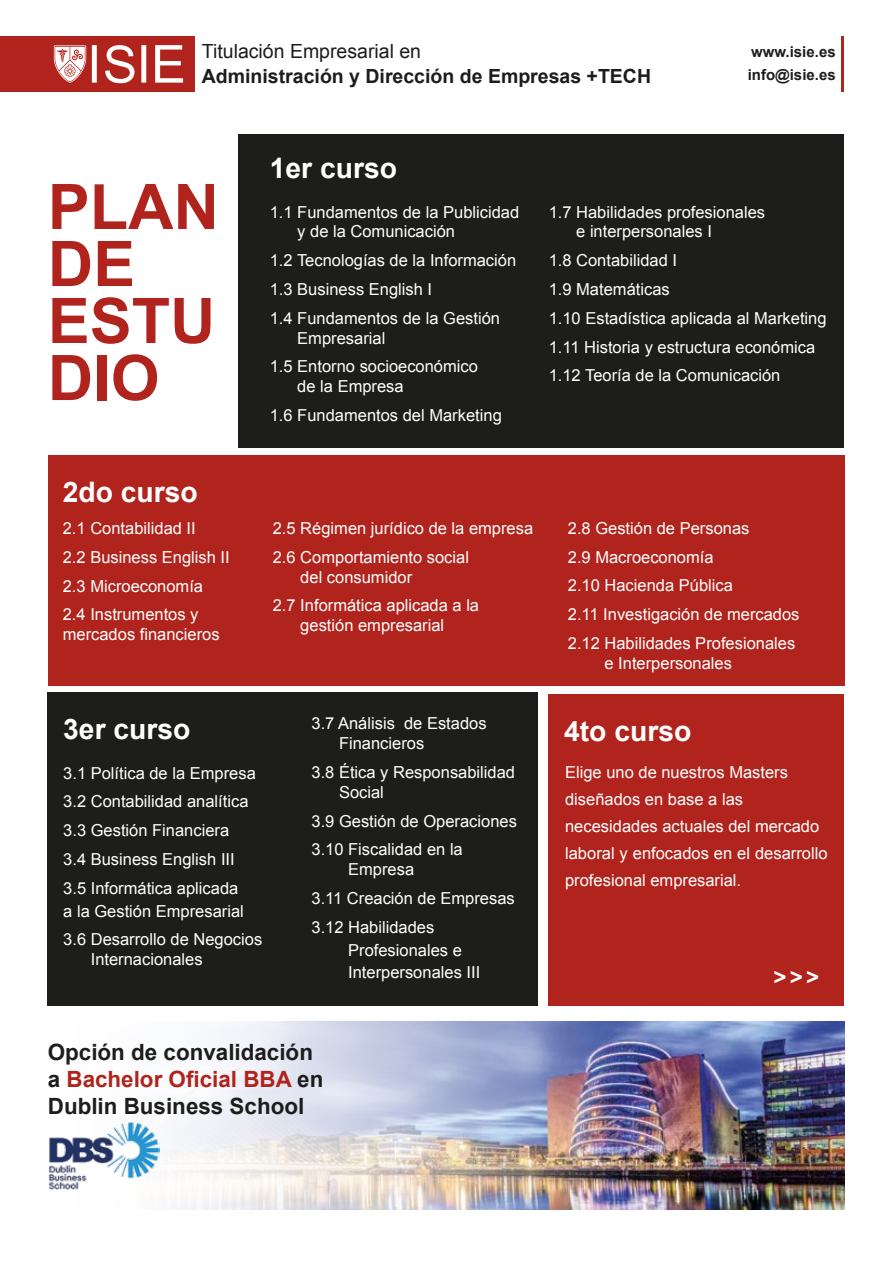
<style>
.page{position:relative;width:893px;height:1263px;background:#fff}
.page>*{position:absolute;margin:0;border:0;box-sizing:border-box;transform-origin:0 0}
.t1{font:700 62.85px/57px "Arial";color:#b0241d}
.t2{font:700 28.2px "Arial";color:#fff}
.t3{font:700 22.5px "Arial";color:#fff}
.t4{font:700 22.35px/26.8px "Arial";color:#1d1d1b}
.t5{font:700 19.5px "Arial";color:#1d1d1b}
.t6{font:19.5px "Arial";color:#1d1d1b}
.t7{font:16.5px/28.8px "Arial";color:#fff}
.t8{font:700 15px/22.2px "Arial";color:#1d1d1b}
.s1{color:#b0241d}
</style>
<div class="page">
<img style="left:618px;top:1021px;width:227px;height:188px">
<img style="left:159px;top:1021px;width:459px;height:189px">
<div style="left:0;top:37px;width:195px;height:55px;background:#b0241d"></div>
<svg style="left:92px;top:45px;width:5px;height:38px"></svg>
<svg style="left:155px;top:45px;width:28px;height:38px"></svg>
<svg style="left:105px;top:45px;width:30px;height:38px"></svg>
<svg style="left:141px;top:45px;width:5px;height:38px"></svg>
<svg style="left:54px;top:45px;width:32px;height:38px"></svg>
<div style="left:239px;top:135px;width:605px;height:313px;background:#1d1d1b"></div>
<div style="left:48px;top:455px;width:797px;height:231px;background:#b0241d"></div>
<div style="left:48px;top:692px;width:490px;height:314px;background:#1d1d1b"></div>
<div style="left:549px;top:694px;width:295px;height:312px;background:#b0241d"></div>
<img style="left:48px;top:1122px;width:111px;height:68px">
<hr style="left:841px;top:37px;width:3px;height:55px;background:#b0241d">
<p class="t6" style="left:202px;top:39px;width:221px">Titulación Empresarial en</p>
<p class="t5" style="left:202px;top:64px;width:451px">Administración y Dirección de Empresas +TECH</p>
<h2 class="t2" style="left:270px;top:150px;width:129px">1er curso</h2>
<p class="t8" style="left:748px;top:42px;width:89px">www.isie.es info@isie.es</p>
<h1 class="t1" style="left:48px;top:181px;width:173px">PLAN<br>DE<br>ESTU<br>DIO</h1>
<p class="t7" style="left:297px;top:202px;width:223px;line-height:19.8px;text-indent:-28px">1.1 Fundamentos de la Publicidad y de la Comunicación</p>
<p class="t7" style="left:270px;top:246px;width:248px">1.2 Tecnologías de la Información<br>1.3 Business English I<br>1.4 Fundamentos de la Gestión</p>
<p class="t7" style="left:270px;top:323px;width:210px;text-indent:28px">Empresarial<br>1.5 Entorno socioeconómico</p>
<p class="t7" style="left:270px;top:372px;width:234px;text-indent:28px">de la Empresa<br>1.6 Fundamentos del Marketing</p>
<p class="t7" style="left:576px;top:202px;width:190px;line-height:19.8px;text-indent:-28px">1.7 Habilidades profesionales e interpersonales I</p>
<p class="t7" style="left:549px;top:246px;width:279px">1.8 Contabilidad I<br>1.9 Matemáticas<br>1.10 Estadística aplicada al Marketing<br>1.11 Historia y estructura económica<br>1.12 Teoría de la Comunicación</p>
<h2 class="t2" style="left:63px;top:474px;width:137px">2do curso</h2>
<p class="t7" style="left:63px;top:514px;width:168px">2.1 Contabilidad II<br>2.2 Business English II<br>2.3 Microeconomía<br>2.4 Instrumentos y</p>
<p class="t7" style="left:63px;top:620px;width:158px">mercados financieros</p>
<p class="t7" style="left:273px;top:514px;width:262px">2.5 Régimen jurídico de la empresa<br>2.6 Comportamiento social</p>
<p class="t7" style="left:273px;top:562px;width:208px;text-indent:28px">del consumidor<br>2.7 Informática aplicada a la</p>
<p class="t7" style="left:300px;top:611px;width:145px">gestión empresarial</p>
<p class="t7" style="left:568px;top:514px;width:233px">2.8 Gestión de Personas<br>2.9 Macroeconomía<br>2.10 Hacienda Pública<br>2.11 Investigación de mercados<br>2.12 Habilidades Profesionales</p>
<p class="t7" style="left:604px;top:649px;width:129px">e Interpersonales</p>
<h2 class="t2" style="left:63px;top:711px;width:129px">3er curso</h2>
<p class="t7" style="left:63px;top:758px;width:194px">3.1 Política de la Empresa<br>3.2 Contabilidad analítica<br>3.3 Gestión Financiera<br>3.4 Business English III<br>3.5 Informática aplicada</p>
<p class="t7" style="left:63px;top:896px;width:200px">a la Gestión Empresarial<br>3.6 Desarrollo de Negocios</p>
<p class="t7" style="left:91px;top:945px;width:113px">Internacionales</p>
<p class="t7" style="left:339px;top:714px;width:149px;line-height:19.8px;text-indent:-28px">3.7 Análisis de Estados<br>Financieros</p>
<p class="t7" style="left:339px;top:762px;width:178px;line-height:19.8px;text-indent:-28px">3.8 Ética y Responsabilidad<br>Social</p>
<p class="t7" style="left:311px;top:807px;width:207px">3.9 Gestión de Operaciones<br>3.10 Fiscalidad en la</p>
<p class="t7" style="left:311px;top:855px;width:205px;text-indent:37px">Empresa<br>3.11 Creación de Empresas<br>3.12 Habilidades</p>
<p class="t7" style="left:348px;top:939px;width:134px;line-height:22.8px">Profesionales e<br>Interpersonales III</p>
<h2 class="t2" style="left:564px;top:712px;width:129px">4to curso</h2>
<p class="t7" style="left:565px;top:759px;width:264px;line-height:27px">Elige uno de nuestros Masters diseñados en base a las necesidades actuales del mercado laboral y enfocados en el desarrollo profesional empresarial.</p>
<h3 class="t3" style="left:774px;top:962px;width:47px">&gt;&gt;&gt;</h3>
<h3 class="t4" style="left:48px;top:1039px;width:277px">Opción de convalidación a <span class="s1">Bachelor Oficial BBA</span> en<br>Dublin Business School</h3>
</div>
